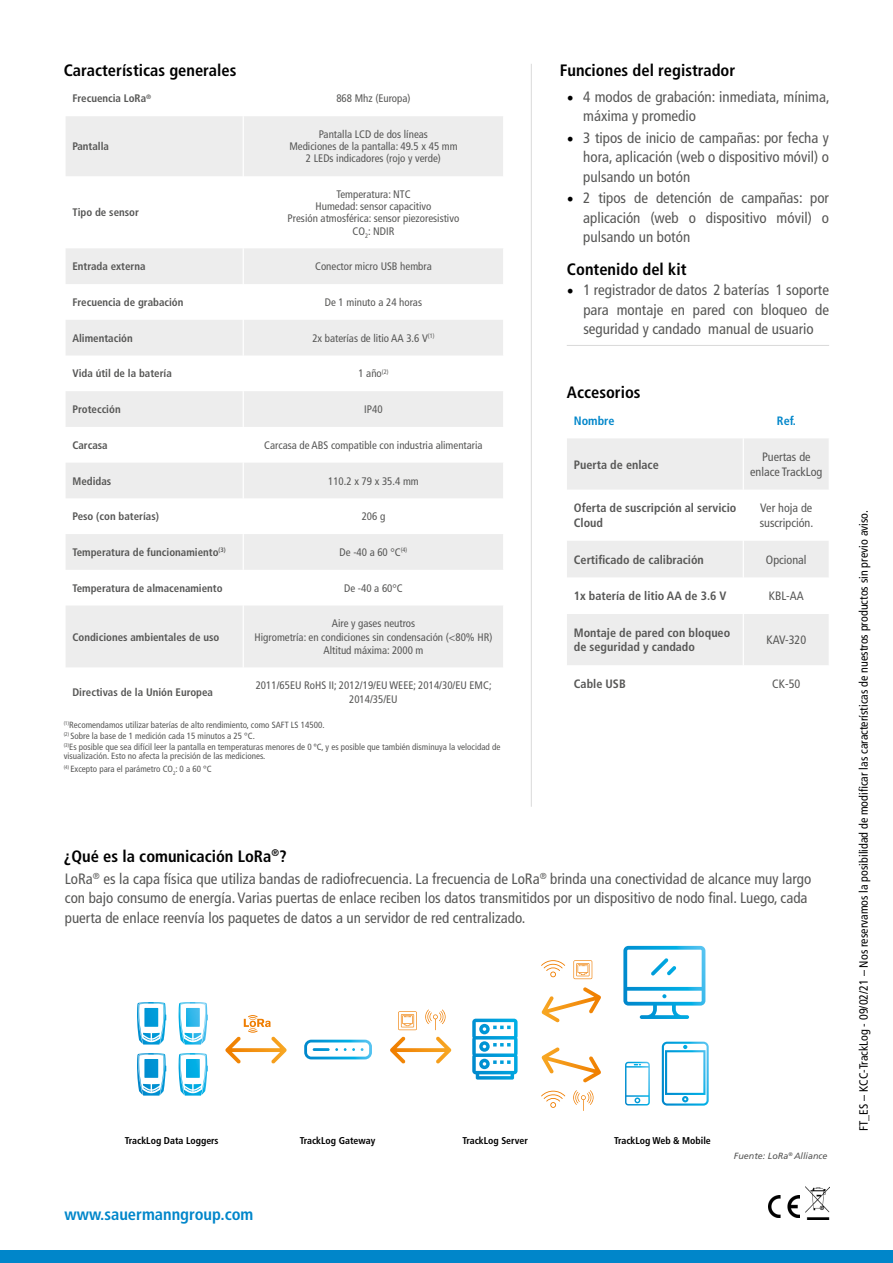
<style>
.page{position:relative;width:893px;height:1263px;background:#fff}
.page>*{position:absolute;margin:0;border:0;box-sizing:border-box;transform-origin:0 0}
.t1{font:700 condensed 16.5px "Frutiger LT Std";color:#000}
.t2{font:700 condensed 16.5px "Frutiger LT Std";color:#0086ca}
.t3{font:condensed 15px/19.5px "Frutiger LT Std";color:#575756;text-align:justify}
.t4{font:700 condensed 12.15px/14.5px "Frutiger LT Std";color:#575756}
.t5{font:condensed 12.15px/14.5px "Frutiger LT Std";color:#575756;text-align:center}
.t6{font:700 condensed 12.15px "Frutiger LT Std";color:#0086ca}
.t7{font:condensed 12px "Frutiger LT Std";color:#000}
.t8{font:condensed 10.95px/12.1px "Frutiger LT Std";color:#575756;text-align:center}
.t9{font:700 condensed 10.95px "Frutiger LT Std";color:#575756}
.t10{font:700 condensed 9.9px "Frutiger LT Std";color:#000}
.t11{font:condensed 9px/11.1px "Frutiger LT Std";color:#575756}
.t12{font:italic 9px "Frutiger LT Std";color:#575756}
.s1{font-family:"Minion Pro";font-stretch:normal;font-size:18px;color:#000}
</style>
<div class="page">
<svg style="left:66px;top:116px;width:437px;height:551px;fill:#ededed"></svg>
<hr style="left:243px;top:116px;width:1px;height:60px;background:#fff">
<hr style="left:243px;top:176px;width:1px;height:72px;background:#fff">
<hr style="left:243px;top:248px;width:1px;height:36px;background:#fff">
<hr style="left:243px;top:284px;width:1px;height:36px;background:#fff">
<hr style="left:243px;top:320px;width:1px;height:35px;background:#fff">
<hr style="left:243px;top:355px;width:1px;height:36px;background:#fff">
<hr style="left:243px;top:391px;width:1px;height:36px;background:#fff">
<hr style="left:243px;top:427px;width:1px;height:36px;background:#fff">
<hr style="left:243px;top:463px;width:1px;height:35px;background:#fff">
<hr style="left:243px;top:498px;width:1px;height:36px;background:#fff">
<hr style="left:243px;top:534px;width:1px;height:36px;background:#fff">
<hr style="left:243px;top:570px;width:1px;height:35px;background:#fff">
<hr style="left:243px;top:605px;width:1px;height:62px;background:#fff">
<svg style="left:567px;top:438px;width:262px;height:227px;fill:#ededed"></svg>
<hr style="left:743px;top:438px;width:1px;height:52px;background:#fff">
<hr style="left:743px;top:490px;width:1px;height:51px;background:#fff">
<hr style="left:743px;top:541px;width:1px;height:36px;background:#fff">
<hr style="left:743px;top:577px;width:1px;height:37px;background:#fff">
<hr style="left:743px;top:614px;width:1px;height:51px;background:#fff">
<hr style="left:531px;top:64px;width:1px;height:743px;background:#dadada">
<hr style="left:567px;top:345px;width:262px;height:1px;background:#dadada">
<svg style="left:179px;top:1002px;width:29px;height:42px"></svg>
<svg style="left:625px;top:1062px;width:25px;height:43px"></svg>
<svg style="left:623px;top:946px;width:82px;height:73px"></svg>
<svg style="left:472px;top:1019px;width:46px;height:60px"></svg>
<svg style="left:304px;top:1040px;width:68px;height:19px"></svg>
<svg style="left:662px;top:1042px;width:47px;height:63px"></svg>
<svg style="left:573px;top:1090px;width:20px;height:21px"></svg>
<svg style="left:541px;top:960px;width:24px;height:17px"></svg>
<svg style="left:541px;top:1091px;width:24px;height:17px"></svg>
<svg style="left:573px;top:960px;width:19px;height:19px"></svg>
<svg style="left:398px;top:1011px;width:19px;height:19px"></svg>
<svg style="left:225px;top:1015px;width:62px;height:49px"></svg>
<svg style="left:390px;top:1036px;width:61px;height:28px"></svg>
<svg style="left:542px;top:987px;width:59px;height:35px"></svg>
<svg style="left:542px;top:1047px;width:59px;height:36px"></svg>
<svg style="left:425px;top:1009px;width:21px;height:21px"></svg>
<img style="left:768px;top:1195px;width:32px;height:22px">
<img style="left:806px;top:1187px;width:24px;height:32px">
<div style="left:0;top:1251px;width:893px;height:12px;background:#0086ca"></div>
<p class="t1" style="left:64px;top:61px;width:174px">Características generales</p>
<p class="t9" style="left:72px;top:92px;width:80px">Frecuencia LoRa<sup>®</sup></p>
<p class="t8" style="left:336px;top:93px;width:76px">868 Mhz (Europa)</p>
<p class="t9" style="left:72px;top:140px;width:38px">Pantalla</p>
<p class="t8" style="left:289px;top:128px;width:170px">Pantalla LCD de dos líneas<br>Mediciones de la pantalla: 49.5 x 45 mm<br>2 LEDs indicadores (rojo y verde)</p>
<p class="t9" style="left:72px;top:206px;width:68px">Tipo de sensor</p>
<p class="t8" style="left:288px;top:188px;width:173px">Temperatura: NTC<br>Humedad: sensor capacitivo<br>Presión atmosférica: sensor piezoresistivo<br>CO<sub>2</sub>: NDIR</p>
<p class="t9" style="left:72px;top:260px;width:75px">Entrada externa</p>
<p class="t8" style="left:315px;top:260px;width:118px">Conector micro USB hembra</p>
<p class="t9" style="left:72px;top:296px;width:113px">Frecuencia de grabación</p>
<p class="t8" style="left:325px;top:296px;width:99px">De 1 minuto a 24 horas</p>
<p class="t9" style="left:72px;top:331px;width:62px">Alimentación</p>
<p class="t8" style="left:312px;top:332px;width:124px">2x baterías de litio AA 3.6 V<sup>(1)</sup></p>
<p class="t9" style="left:72px;top:367px;width:101px">Vida útil de la batería</p>
<p class="t8" style="left:358px;top:368px;width:32px">1 año<sup>(2)</sup></p>
<p class="t9" style="left:72px;top:403px;width:50px">Protección</p>
<p class="t8" style="left:364px;top:403px;width:20px">IP40</p>
<p class="t9" style="left:72px;top:439px;width:37px">Carcasa</p>
<p class="t8" style="left:264px;top:439px;width:220px">Carcasa de ABS compatible con industria alimentaria</p>
<p class="t9" style="left:72px;top:474px;width:40px">Medidas</p>
<p class="t8" style="left:328px;top:475px;width:92px">110.2 x 79 x 35.4 mm</p>
<p class="t9" style="left:72px;top:510px;width:88px">Peso (con baterías)</p>
<p class="t8" style="left:362px;top:510px;width:25px">206 g</p>
<p class="t9" style="left:72px;top:546px;width:155px">Temperatura de funcionamiento<sup>(3)</sup></p>
<p class="t8" style="left:340px;top:546px;width:69px">De -40 a 60 °C<sup>(4)</sup></p>
<p class="t9" style="left:72px;top:581px;width:152px">Temperatura de almacenamiento</p>
<p class="t8" style="left:344px;top:582px;width:60px">De -40 a 60°C</p>
<p class="t9" style="left:72px;top:630px;width:148px">Condiciones ambientales de uso</p>
<p class="t8" style="left:255px;top:617px;width:239px;line-height:13px">Aire y gases neutros<br>Higrometría: en condiciones sin condensación (&lt;80% HR)<br>Altitud máxima: 2000 m</p>
<p class="t9" style="left:72px;top:686px;width:142px">Directivas de la Unión Europea</p>
<p class="t8" style="left:256px;top:679px;width:237px;line-height:13px">2011/65EU RoHS II; 2012/19/EU WEEE; 2014/30/EU EMC;<br>2014/35/EU</p>
<p class="t11" style="left:64px;top:719px;width:438px"><sup>(1)</sup>Recomendamos utilizar baterías de alto rendimiento, como SAFT LS 14500.<br><sup>(2)</sup> Sobre la base de 1 medición cada 15 minutos a 25 °C.<br><sup>(3)</sup>Es posible que sea difícil leer la pantalla en temperaturas menores de 0 ºC, y es posible que también disminuya la velocidad de</p>
<p class="t11" style="left:64px;top:749px;width:203px;line-height:12.9px">visualización. Esto no afecta la precisión de las mediciones. <sup>(4)</sup> Excepto para el parámetro CO<sub>2</sub>: 0 a 60 °C</p>
<p class="t1" style="left:64px;top:846px;width:224px">¿Qué es la comunicación LoRa<sup>®</sup>?</p>
<p class="t1" style="left:560px;top:61px;width:177px">Funciones del registrador</p>
<p class="t3" style="left:583px;top:87px;width:248px;text-indent:-16px"><span class="s1">•</span> 4 modos de grabación: inmediata, mínima, máxima y promedio</p>
<p class="t3" style="left:583px;top:128px;width:247px;text-indent:-16px"><span class="s1">•</span> 3 tipos de inicio de campañas: por fecha y hora, aplicación (web o dispositivo móvil) o pulsando un botón</p>
<p class="t3" style="left:583px;top:188px;width:247px;text-indent:-16px"><span class="s1">•</span> 2 tipos de detención de campañas: por aplicación (web o dispositivo móvil) o pulsando un botón</p>
<p class="t1" style="left:567px;top:259px;width:121px">Contenido del kit</p>
<p class="t3" style="left:583px;top:281px;width:247px;text-indent:-16px"><span class="s1">•</span> 1 registrador de datos 2 baterías 1 soporte para montaje en pared con bloqueo de seguridad y candado manual de usuario</p>
<p class="t1" style="left:567px;top:382px;width:75px">Accesorios</p>
<p class="t6" style="left:574px;top:413px;width:42px">Nombre</p>
<p class="t6" style="left:777px;top:413px;width:21px">Ref.</p>
<p class="t4" style="left:574px;top:457px;width:86px">Puerta de enlace</p>
<p class="t5" style="left:750px;top:450px;width:74px">Puertas de enlace TrackLog</p>
<p class="t4" style="left:574px;top:501px;width:164px">Oferta de suscripción al servicio<br>Cloud</p>
<p class="t5" style="left:760px;top:501px;width:55px;text-align:left">Ver hoja de suscripción.</p>
<p class="t4" style="left:574px;top:552px;width:132px">Certificado de calibración</p>
<p class="t5" style="left:766px;top:552px;width:42px">Opcional</p>
<p class="t4" style="left:574px;top:589px;width:154px">1x batería de litio AA de 3.6 V</p>
<p class="t5" style="left:769px;top:589px;width:37px">KBL-AA</p>
<p class="t4" style="left:574px;top:625px;width:158px">Montaje de pared con bloqueo de seguridad y candado</p>
<p class="t5" style="left:766px;top:633px;width:41px">KAV-320</p>
<p class="t4" style="left:574px;top:677px;width:53px">Cable USB</p>
<p class="t5" style="left:772px;top:677px;width:30px">CK-50</p>
<p class="t3" style="left:65px;top:869px;width:748px;text-align:left">LoRa<sup>®</sup> es la capa física que utiliza bandas de radiofrecuencia. La frecuencia de LoRa<sup>®</sup> brinda una conectividad de alcance muy largo con bajo consumo de energía. Varias puertas de enlace reciben los datos transmitidos por un dispositivo de nodo final. Luego, cada puerta de enlace reenvía los paquetes de datos a un servidor de red centralizado.</p>
<p class="t10" style="left:125px;top:1135px;width:95px">TrackLog Data Loggers</p>
<p class="t10" style="left:300px;top:1135px;width:77px">TrackLog Gateway</p>
<p class="t10" style="left:462px;top:1135px;width:67px">TrackLog Server</p>
<p class="t10" style="left:614px;top:1135px;width:98px">TrackLog Web &amp; Mobile</p>
<p class="t2" style="left:65px;top:1204px;width:190px">www.sauermanngroup.com</p>
<p class="t12" style="left:734px;top:1151px;width:95px">Fuente: LoRa<sup>®</sup> Alliance</p>
<p class="t7" style="left:857px;top:1131px;width:622px;rotate:-90deg">FT_ES – KCC-TrackLog - 09/02/21 – Nos reservamos la posibilidad de modificar las características de nuestros productos sin previo aviso.</p>
</div>
